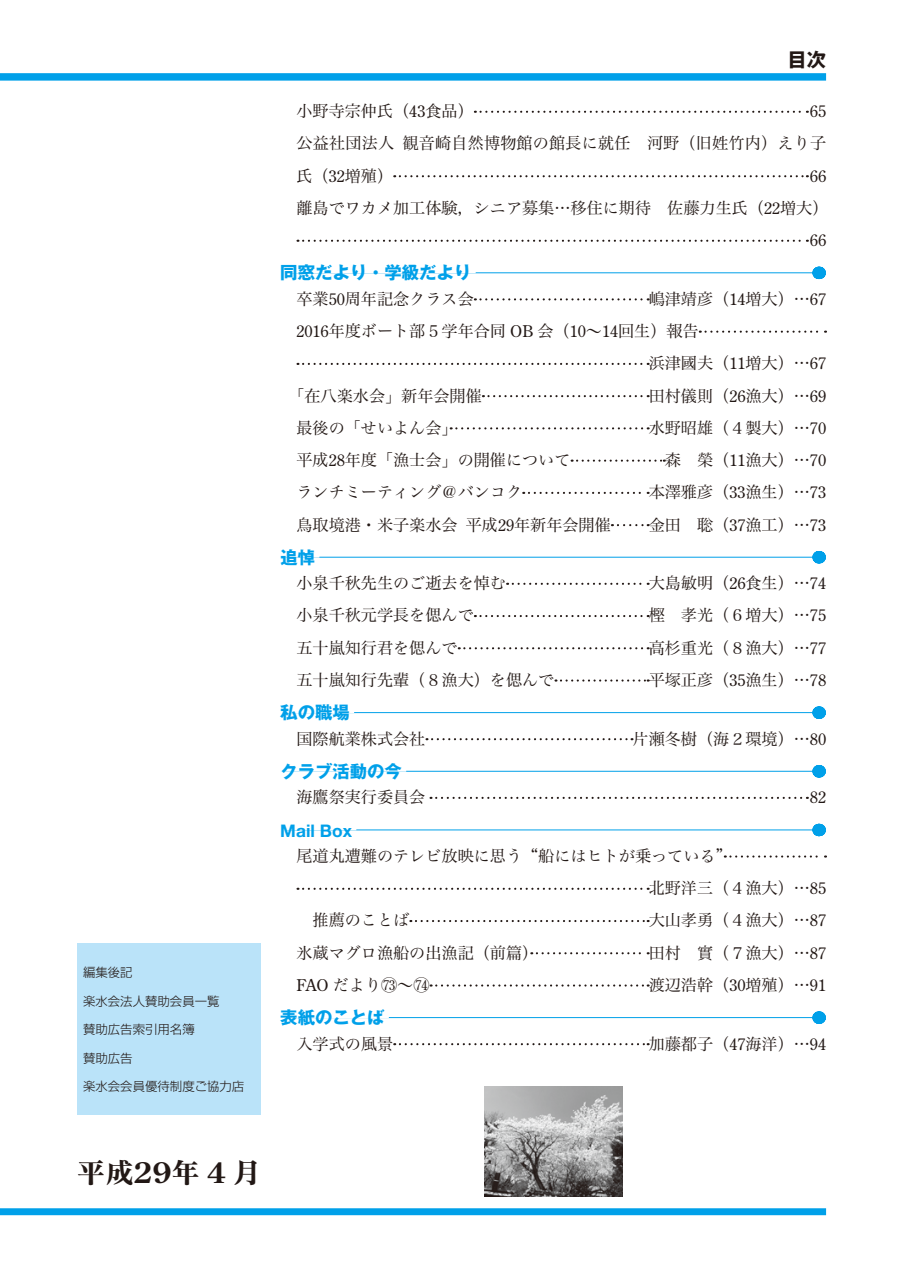
<style>
.page{position:relative;width:903px;height:1275px;background:#fff}
.page>*{position:absolute;margin:0;border:0;box-sizing:border-box;transform-origin:0 0}
.t1{font:28.53px "Matisse Pro B";color:#221815}
.t2{font:700 19.25px "Gothic MB101 Pr 6";color:#221815}
.t3{font:700 17.32px "Gothic MB101 Pr 6";color:#00a0e9}
.t4{font:700 17.32px "Helvetica Neue LT Std";color:#00a0e9}
.t5{font:16.1px/32.2px "Hira Min Pro W3";color:#221815}
.t6{font:16.1px "Century Old Style Std";color:#221815}
.t7{font:300 12.42px "Shin Go Pr 6";color:#221815}
.s1{font-family:"Century Old Style Std"}
.s2{font-family:"Ryumin Pr 6";font-weight:300}
.s3{font-family:"Century Old Style Std";font-size:13.65px}
.s4{font-family:"Century Old Style Std";font-weight:700}
</style>
<div class="page">
<div style="left:0;top:73px;width:826px;height:8px;background:#00a0e9"></div>
<div style="left:0;top:1208px;width:826px;height:7px;background:#00a0e9"></div>
<svg style="left:818px;top:267px;width:2px;height:12px"></svg>
<hr style="left:285px;top:272px;width:540px;height:1px;background:#00a0e9">
<div style="left:280px;top:268px;width:196px;height:5px;background:#fff"></div>
<svg style="left:818px;top:551px;width:2px;height:12px"></svg>
<hr style="left:285px;top:557px;width:540px;height:1px;background:#00a0e9">
<div style="left:280px;top:553px;width:39px;height:5px;background:#fff"></div>
<svg style="left:818px;top:706px;width:2px;height:13px"></svg>
<hr style="left:285px;top:712px;width:540px;height:1px;background:#00a0e9">
<div style="left:280px;top:708px;width:74px;height:5px;background:#fff"></div>
<svg style="left:818px;top:765px;width:2px;height:12px"></svg>
<hr style="left:285px;top:771px;width:540px;height:1px;background:#00a0e9">
<div style="left:280px;top:767px;width:126px;height:5px;background:#fff"></div>
<svg style="left:818px;top:824px;width:2px;height:12px"></svg>
<hr style="left:285px;top:830px;width:540px;height:1px;background:#00a0e9">
<svg style="left:818px;top:1011px;width:2px;height:13px"></svg>
<hr style="left:285px;top:1017px;width:540px;height:1px;background:#00a0e9">
<div style="left:280px;top:1013px;width:109px;height:5px;background:#fff"></div>
<svg style="left:475px;top:111px;width:333px;height:2px"></svg>
<svg style="left:394px;top:175px;width:414px;height:2px"></svg>
<svg style="left:297px;top:240px;width:511px;height:2px"></svg>
<svg style="left:475px;top:298px;width:174px;height:2px"></svg>
<svg style="left:700px;top:331px;width:126px;height:2px"></svg>
<svg style="left:297px;top:363px;width:352px;height:2px"></svg>
<svg style="left:483px;top:395px;width:166px;height:2px"></svg>
<svg style="left:451px;top:427px;width:198px;height:2px"></svg>
<svg style="left:572px;top:460px;width:93px;height:2px"></svg>
<svg style="left:523px;top:492px;width:126px;height:2px"></svg>
<svg style="left:612px;top:524px;width:37px;height:2px"></svg>
<svg style="left:507px;top:583px;width:142px;height:2px"></svg>
<svg style="left:475px;top:615px;width:174px;height:2px"></svg>
<svg style="left:459px;top:647px;width:190px;height:2px"></svg>
<svg style="left:555px;top:679px;width:94px;height:3px"></svg>
<svg style="left:426px;top:738px;width:206px;height:2px"></svg>
<svg style="left:430px;top:797px;width:378px;height:2px"></svg>
<svg style="left:725px;top:855px;width:101px;height:3px"></svg>
<svg style="left:297px;top:888px;width:352px;height:2px"></svg>
<svg style="left:410px;top:920px;width:239px;height:2px"></svg>
<svg style="left:531px;top:952px;width:118px;height:2px"></svg>
<svg style="left:431px;top:984px;width:218px;height:2px"></svg>
<svg style="left:394px;top:1043px;width:255px;height:2px"></svg>
<div style="left:77px;top:944px;width:183px;height:171px;background:#bae3f9"></div>
<img style="left:484px;top:1086px;width:138px;height:111px">
<p class="t7" style="left:83px;top:962px;width:51px">編集後記</p>
<p class="t7" style="left:83px;top:991px;width:138px">楽水会法人賛助会員一覧</p>
<p class="t7" style="left:83px;top:1019px;width:113px">賛助広告索引用名簿</p>
<p class="t7" style="left:83px;top:1048px;width:51px">賛助広告</p>
<p class="t7" style="left:83px;top:1076px;width:163px">楽水会会員優待制度ご協力店</p>
<p class="t2" style="left:788px;top:43px;width:40px">目次</p>
<p class="t5" style="left:296px;top:94px;width:179px">小野寺宗仲氏（<span class="s1">43</span>食品）</p>
<p class="t6" style="left:810px;top:101px;width:18px">65</p>
<p class="t5" style="left:296px;top:126px;width:531px">公益社団法人観音崎自然博物館の館長に就任 河野（旧姓竹内）えり子氏（<span class="s1">32</span>増殖）</p>
<p class="t6" style="left:810px;top:165px;width:18px">66</p>
<p class="t5" style="left:296px;top:190px;width:534px">離島でワカメ加工体験，シニア募集…移住に期待 佐藤力生氏（<span class="s1">22</span>増大）</p>
<p class="t6" style="left:810px;top:230px;width:18px">66</p>
<p class="t3" style="left:280px;top:258px;width:192px">同窓だより・学級だより</p>
<p class="t5" style="left:296px;top:281px;width:179px">卒業<span class="s1">50</span>周年記念クラス会</p>
<p class="t5" style="left:649px;top:281px;width:179px">嶋津靖彦（<span class="s1">14</span>増大）…<span class="s1">67</span></p>
<p class="t5" style="left:296px;top:313px;width:404px"><span class="s1">2016</span>年度ボート部５学年合同 <span class="s1">OB</span> 会（<span class="s1">10</span>～<span class="s1">14</span>回生）報告</p>
<p class="t5" style="left:649px;top:346px;width:179px">浜津國夫（<span class="s1">11</span>増大）…<span class="s1">67</span></p>
<p class="t5" style="left:288px;top:378px;width:195px">「在八楽水会」新年会開催</p>
<p class="t5" style="left:649px;top:378px;width:179px">田村儀則（<span class="s1">26</span>漁大）…<span class="s1">69</span></p>
<p class="t5" style="left:296px;top:410px;width:163px">最後の「せいよん会」</p>
<p class="t5" style="left:649px;top:410px;width:179px">水野昭雄（４製大）…<span class="s1">70</span></p>
<p class="t5" style="left:296px;top:442px;width:276px">平成<span class="s1">28</span>年度「漁士会」の開催について</p>
<p class="t5" style="left:665px;top:442px;width:163px">森 榮（<span class="s1">11</span>漁大）…<span class="s1">70</span></p>
<p class="t5" style="left:296px;top:475px;width:227px">ランチミーティング＠バンコク</p>
<p class="t5" style="left:649px;top:475px;width:179px">本澤雅彦（<span class="s1">33</span>漁生）…<span class="s1">73</span></p>
<p class="t5" style="left:296px;top:507px;width:316px">鳥取境港・米子楽水会平成<span class="s1">29</span>年新年会開催</p>
<p class="t5" style="left:649px;top:507px;width:179px">金田 聡（<span class="s1">37</span>漁工）…<span class="s1">73</span></p>
<p class="t3" style="left:280px;top:543px;width:36px">追悼</p>
<p class="t5" style="left:296px;top:566px;width:211px">小泉千秋先生のご逝去を悼む</p>
<p class="t5" style="left:649px;top:566px;width:179px">大島敏明（<span class="s1">26</span>食生）…<span class="s1">74</span></p>
<p class="t5" style="left:296px;top:598px;width:179px">小泉千秋元学長を偲んで</p>
<p class="t5" style="left:649px;top:598px;width:179px">樫 孝光（６増大）…<span class="s1">75</span></p>
<p class="t5" style="left:296px;top:630px;width:163px">五十嵐知行君を偲んで</p>
<p class="t5" style="left:649px;top:630px;width:179px">高杉重光（８漁大）…<span class="s1">77</span></p>
<p class="t5" style="left:296px;top:662px;width:259px">五十嵐知行先輩（８漁大）を偲んで</p>
<p class="t5" style="left:649px;top:662px;width:179px">平塚正彦（<span class="s1">35</span>漁生）…<span class="s1">78</span></p>
<p class="t3" style="left:280px;top:698px;width:71px">私の職場</p>
<p class="t5" style="left:296px;top:721px;width:130px">国際航業株式会社</p>
<p class="t5" style="left:632px;top:721px;width:195px">片瀬冬樹（海２環境）…<span class="s1">80</span></p>
<p class="t3" style="left:280px;top:757px;width:123px">クラブ活動の今</p>
<p class="t5" style="left:296px;top:780px;width:130px">海鷹祭実行委員会</p>
<p class="t6" style="left:810px;top:787px;width:18px">82</p>
<p class="t4" style="left:280px;top:820px;width:73px">Mail Box</p>
<p class="t5" style="left:296px;top:838px;width:437px">尾道丸遭難のテレビ放映に思う“船にはヒトが乗っている”</p>
<p class="t5" style="left:649px;top:870px;width:179px">北野洋三（４漁大）…<span class="s1">85</span></p>
<p class="t5" style="left:313px;top:903px;width:98px">推薦のことば</p>
<p class="t5" style="left:649px;top:903px;width:179px">大山孝勇（４漁大）…<span class="s1">87</span></p>
<p class="t5" style="left:296px;top:935px;width:243px">氷蔵マグロ漁船の出漁記（前篇）</p>
<p class="t5" style="left:649px;top:935px;width:179px">田村 實（７漁大）…<span class="s1">87</span></p>
<p class="t5" style="left:296px;top:967px;width:135px"><span class="s1">FAO</span> だより<span class="s2">◯</span><span class="s3">73</span> ～<span class="s2">◯</span><span class="s3">74</span></p>
<p class="t5" style="left:649px;top:967px;width:179px">渡辺浩幹（<span class="s1">30</span>増殖）…<span class="s1">91</span></p>
<p class="t3" style="left:280px;top:1003px;width:106px">表紙のことば</p>
<p class="t5" style="left:296px;top:1026px;width:98px">入学式の風景</p>
<p class="t5" style="left:649px;top:1026px;width:179px">加藤都子（<span class="s1">47</span>海洋）…<span class="s1">94</span></p>
<h1 class="t1" style="left:77px;top:1154px;width:186px">平成<span class="s4">29</span>年 <span class="s4">4</span> 月</h1>
</div>
